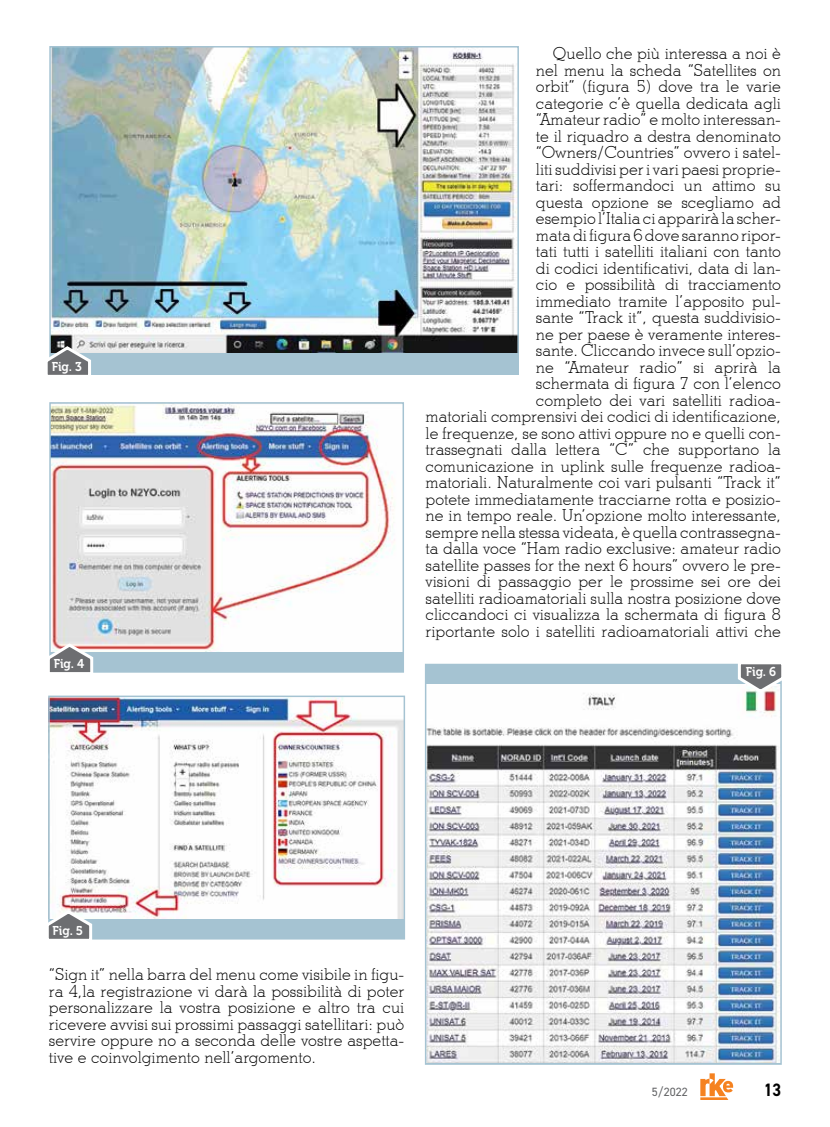
<style>
.page{position:relative;width:830px;height:1127px;background:#fff}
.page>*{position:absolute;margin:0;border:0;box-sizing:border-box;transform-origin:0 0}
.t1{font:700 18px "DIN2014";color:#000;scale:.9 1}
.t2{font:300 16.5px/16.5px "Stymie BT";color:#000;text-align:justify}
.t3{font:12.75px "Museo 700";letter-spacing:-.01em;color:#fff;scale:.95 1}
.t4{font:12px "DIN2014";color:#636466}
</style>
<div class="page">
<svg style="left:700px;top:1073px;width:32px;height:27px"></svg>
<div style="left:50px;top:47px;width:468px;height:327px;background:#a5c3d2"></div>
<img style="left:52px;top:49px;width:463px;height:303px">
<div style="left:49px;top:46px;width:469px;height:329px;border:2px solid #a5c3d2"></div>
<div style="left:50px;top:403px;width:353px;height:269px;background:#a5c3d2"></div>
<img style="left:52px;top:405px;width:349px;height:247px">
<div style="left:49px;top:402px;width:355px;height:271px;border:2px solid #a5c3d2"></div>
<div style="left:49px;top:696px;width:355px;height:243px;background:#a5c3d2"></div>
<img style="left:51px;top:698px;width:351px;height:220px">
<div style="left:48px;top:695px;width:357px;height:244px;border:2px solid #a5c3d2"></div>
<div style="left:425px;top:664px;width:355px;height:400px;background:#a5c3d2"></div>
<img style="left:427px;top:685px;width:351px;height:377px">
<div style="left:424px;top:664px;width:357px;height:401px;border:2px solid #a5c3d2"></div>
<svg style="left:47px;top:344px;width:47px;height:31px"></svg>
<svg style="left:49px;top:641px;width:47px;height:32px;background:#a8a2a5"></svg>
<svg style="left:48px;top:908px;width:47px;height:32px;background:#a8aaac"></svg>
<svg style="left:736px;top:663px;width:46px;height:32px"></svg>
<p class="t3" style="left:52px;top:359px;width:33px">Fig. 3</p>
<p class="t3" style="left:54px;top:656px;width:33px">Fig. 4</p>
<p class="t2" style="left:425px;top:45px;width:357px;text-align:right">Quello che più interessa a noi è<br>nel menu la scheda “Satellites on<br>orbit” (figura 5) dove tra le varie<br>categorie c’è quella dedicata agli<br>“Amateur radio” e molto interessan-<br>te il riquadro a destra denominato “Owners/Countries” ovvero i satel-<br>liti suddivisi per i vari paesi proprie-<br>tari: soffermandoci un attimo su<br>questa opzione se scegliamo ad<br>esempio l’Italia ci apparirà la scher-<br>mata di figura 6 dove saranno ripor-<br>tati tutti i satelliti italiani con tanto<br>di codici identificativi, data di lan-<br>cio e possibilità di tracciamento<br>immediato tramite l’apposito pul-<br>sante “Track it”, questa suddivisio-<br>ne per paese è veramente interes-<br>sante. Cliccando invece sull’opzio-<br>ne “Amateur radio” si aprirà la<br>schermata di figura 7 con l’elenco<br>completo dei vari satelliti radioa-<br>matoriali comprensivi dei codici di identificazione, le frequenze, se sono attivi oppure no e quelli con&shy;trassegnati dalla lettera “C” che supportano la comunicazione in uplink sulle frequenze radioa&shy;matoriali. Naturalmente coi vari pulsanti “Track it” potete immediatamente tracciarne rotta e posizio&shy;ne in tempo reale. Un’opzione molto interessante, sempre nella stessa videata, è quella contrassegna&shy;ta dalla voce “Ham radio exclusive: amateur radio satellite passes for the next 6 hours” ovvero le pre&shy;visioni di passaggio per le prossime sei ore dei satelliti radioamatoriali sulla nostra posizione dove cliccandoci ci visualizza la schermata di figura 8 riportante solo i satelliti radioamatoriali attivi che</p>
<p class="t3" style="left:745px;top:664px;width:33px">Fig. 6</p>
<p class="t3" style="left:53px;top:923px;width:34px">Fig. 5</p>
<p class="t2" style="left:49px;top:966px;width:357px">“Sign it” nella barra del menu come visibile in figu&shy;ra 4,la registrazione vi darà la possibilità di poter personalizzare la vostra posizione e altro tra cui ricevere avvisi sui prossimi passaggi satellitari: può servire oppure no a seconda delle vostre aspetta&shy;tive e coinvolgimento nell’argomento.</p>
<p class="t4" style="left:651px;top:1084px;width:37px">5/2022</p>
<p class="t1" style="left:763px;top:1078px;width:21px">13</p>
</div>
